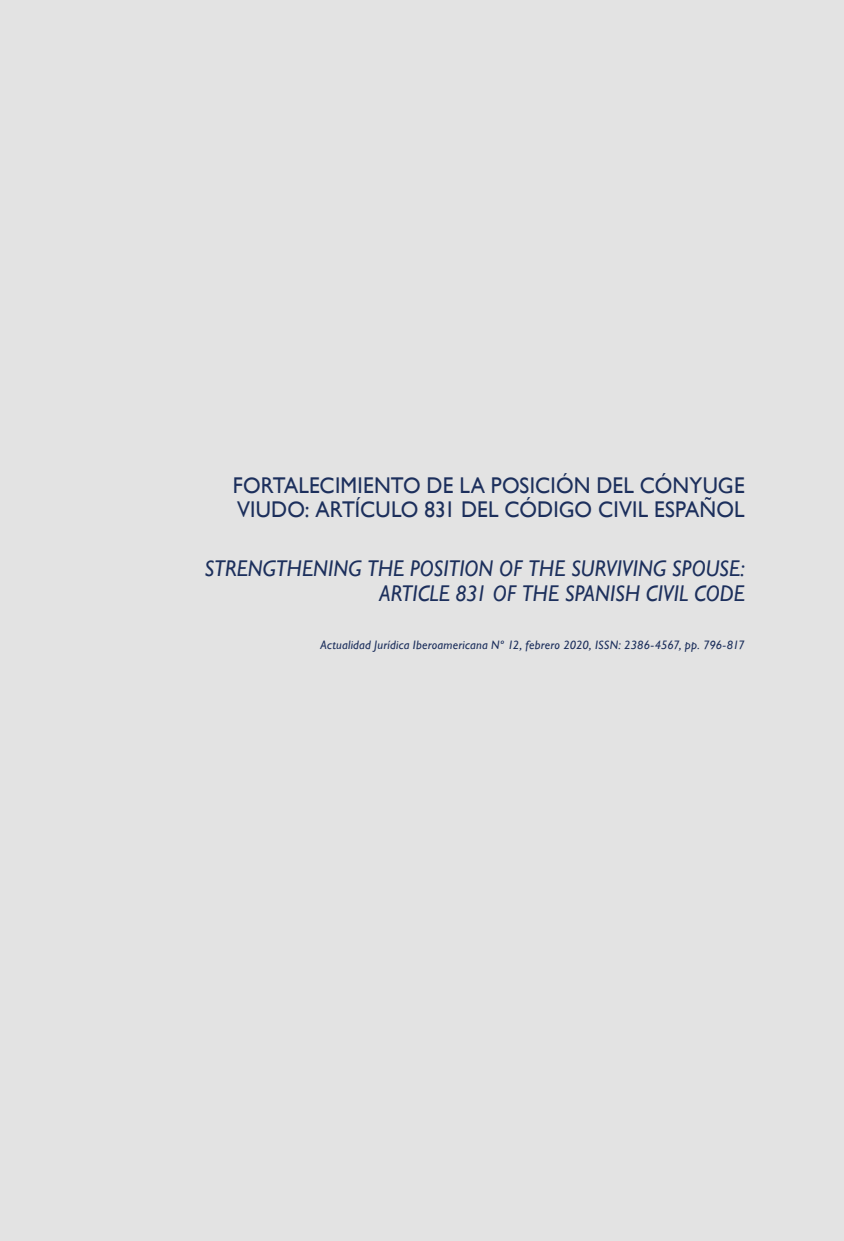
<style>
.page{position:relative;width:844px;height:1241px;background:#fff}
.page>*{position:absolute;margin:0;border:0;box-sizing:border-box;transform-origin:0 0}
.t1{font:italic 22.75px/24.5px "Gill Sans";color:#1c2f5c;text-align:right;scale:.94 1}
.t2{font:22.75px/24.5px "Gill Sans";letter-spacing:.005em;color:#1c2f5c;scale:.94 1}
.t3{font:italic 12.25px "Gill Sans";letter-spacing:.02em;color:#1c2f5c}
</style>
<div class="page">
<div style="left:0;top:0;width:843px;height:1240px;background:#e3e3e3"></div>
<p class="t2" style="left:233px;top:472px;width:545px">FORTALECIMIENTO DE LA POSICIÓN DEL CÓNYUGE<br>VIUDO: ARTÍCULO 831 DEL CÓDIGO CIVIL ESPAÑOL</p>
<p class="t1" style="left:204px;top:556px;width:576px">STRENGTHENING THE POSITION OF THE SURVIVING SPOUSE:<br>ARTICLE 831 OF THE SPANISH CIVIL CODE</p>
<p class="t3" style="left:320px;top:638px;width:425px">Actualidad Jurídica Iberoamericana Nº 12, febrero 2020, ISSN: 2386-4567, pp. 796-817</p>
</div>
